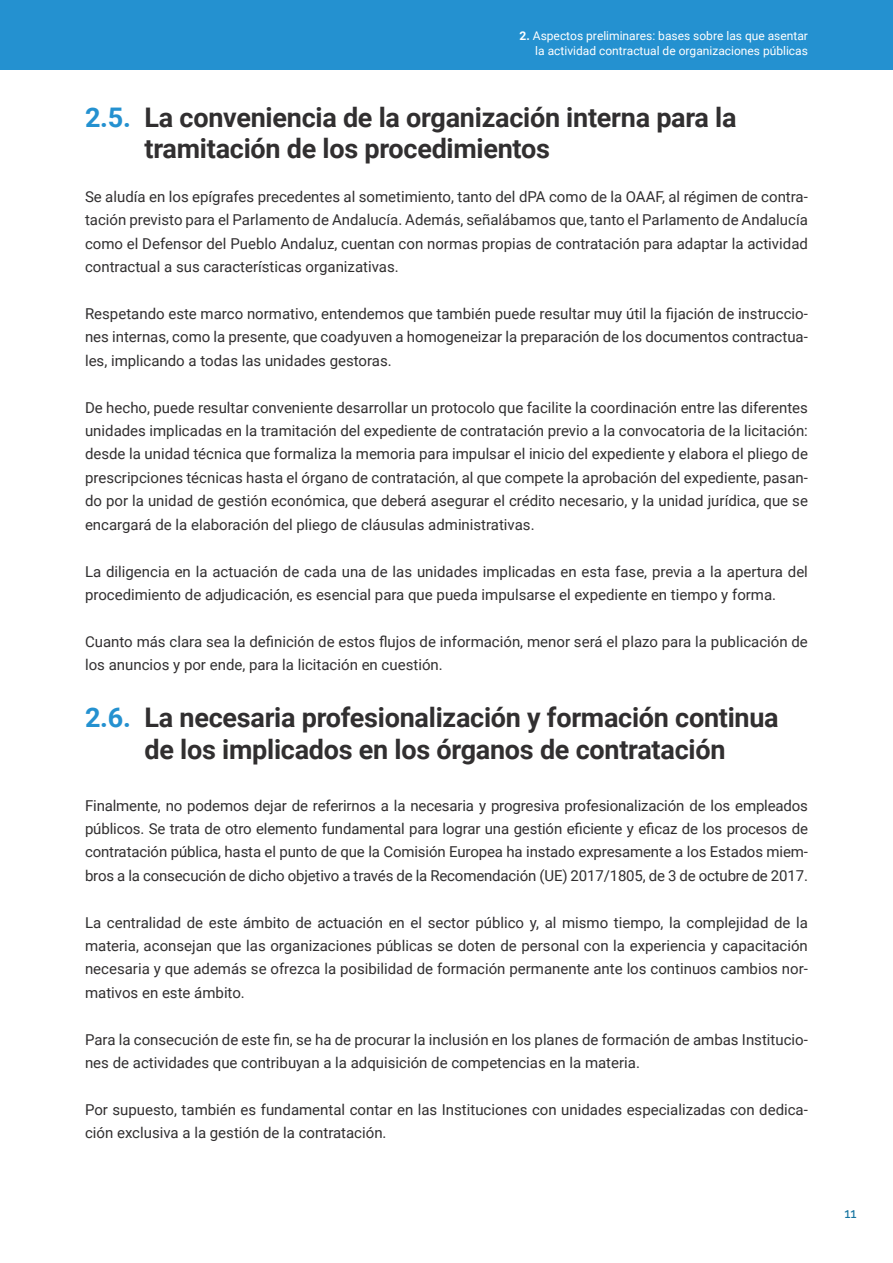
<style>
.page{position:relative;width:893px;height:1263px;background:#fff}
.page>*{position:absolute;margin:0;border:0;box-sizing:border-box;transform-origin:0 0}
.t1{font:700 27px/31.5px "Roboto";letter-spacing:-.01em;color:#312f30}
.Párrafo_general{font:15px/23.4px "Roboto";color:#312f30;text-align:justify}
.t2{font:500 13.5px "Raleway";color:#1674a0}
.t3{font:12px/14.4px "Roboto";color:#fff;text-align:right}
.s1{font-weight:700}
.s2{color:#2491d0}
</style>
<div class="page">
<div style="left:0;top:0;width:893px;height:70px;background:#2491d0"></div>
<p class="t3" style="left:519px;top:28px;width:290px"><span class="s1">2.</span> Aspectos preliminares: bases sobre las que asentar la actividad contractual de organizaciones públicas</p>
<p class="t1" style="left:145px;top:100px;width:594px;text-indent:-60px"><span class="s2">2.5.</span> La conveniencia de la organización interna para la tramitación de los procedimientos</p>
<p class="Párrafo_general" style="left:85px;top:184px;width:724px">Se aludía en los epígrafes precedentes al sometimiento, tanto del dPA como de la OAAF, al régimen de contra&shy;tación previsto para el Parlamento de Andalucía. Además, señalábamos que, tanto el Parlamento de Andalucía como el Defensor del Pueblo Andaluz, cuentan con normas propias de contratación para adaptar la actividad contractual a sus características organizativas.</p>
<p class="Párrafo_general" style="left:85px;top:301px;width:724px">Respetando este marco normativo, entendemos que también puede resultar muy útil la fijación de instruccio&shy;nes internas, como la presente, que coadyuven a homogeneizar la preparación de los documentos contractua&shy;les, implicando a todas las unidades gestoras.</p>
<p class="Párrafo_general" style="left:85px;top:395px;width:724px">De hecho, puede resultar conveniente desarrollar un protocolo que facilite la coordinación entre las diferentes unidades implicadas en la tramitación del expediente de contratación previo a la convocatoria de la licitación: desde la unidad técnica que formaliza la memoria para impulsar el inicio del expediente y elabora el pliego de prescripciones técnicas hasta el órgano de contratación, al que compete la aprobación del expediente, pasan&shy;do por la unidad de gestión económica, que deberá asegurar el crédito necesario, y la unidad jurídica, que se encargará de la elaboración del pliego de cláusulas administrativas.</p>
<p class="Párrafo_general" style="left:85px;top:559px;width:724px">La diligencia en la actuación de cada una de las unidades implicadas en esta fase, previa a la apertura del procedimiento de adjudicación, es esencial para que pueda impulsarse el expediente en tiempo y forma.</p>
<p class="Párrafo_general" style="left:85px;top:629px;width:724px">Cuanto más clara sea la definición de estos flujos de información, menor será el plazo para la publicación de los anuncios y por ende, para la licitación en cuestión.</p>
<p class="t1" style="left:85px;top:701px;width:695px;text-align:center"><span class="s2">2.6.</span> La necesaria profesionalización y formación continua de los implicados en los órganos de contratación</p>
<p class="Párrafo_general" style="left:85px;top:793px;width:724px">Finalmente, no podemos dejar de referirnos a la necesaria y progresiva profesionalización de los empleados públicos. Se trata de otro elemento fundamental para lograr una gestión eficiente y eficaz de los procesos de contratación pública, hasta el punto de que la Comisión Europea ha instado expresamente a los Estados miem&shy;bros a la consecución de dicho objetivo a través de la Recomendación (UE) 2017/1805, de 3 de octubre de 2017.</p>
<p class="Párrafo_general" style="left:85px;top:910px;width:724px">La centralidad de este ámbito de actuación en el sector público y, al mismo tiempo, la complejidad de la materia, aconsejan que las organizaciones públicas se doten de personal con la experiencia y capacitación necesaria y que además se ofrezca la posibilidad de formación permanente ante los continuos cambios nor&shy;mativos en este ámbito.</p>
<p class="Párrafo_general" style="left:85px;top:1027px;width:724px">Para la consecución de este fin, se ha de procurar la inclusión en los planes de formación de ambas Institucio&shy;nes de actividades que contribuyan a la adquisición de competencias en la materia.</p>
<p class="Párrafo_general" style="left:85px;top:1097px;width:724px">Por supuesto, también es fundamental contar en las Instituciones con unidades especializadas con dedica&shy;ción exclusiva a la gestión de la contratación.</p>
<p class="t2" style="left:844px;top:1202px;width:14px">11</p>
</div>
